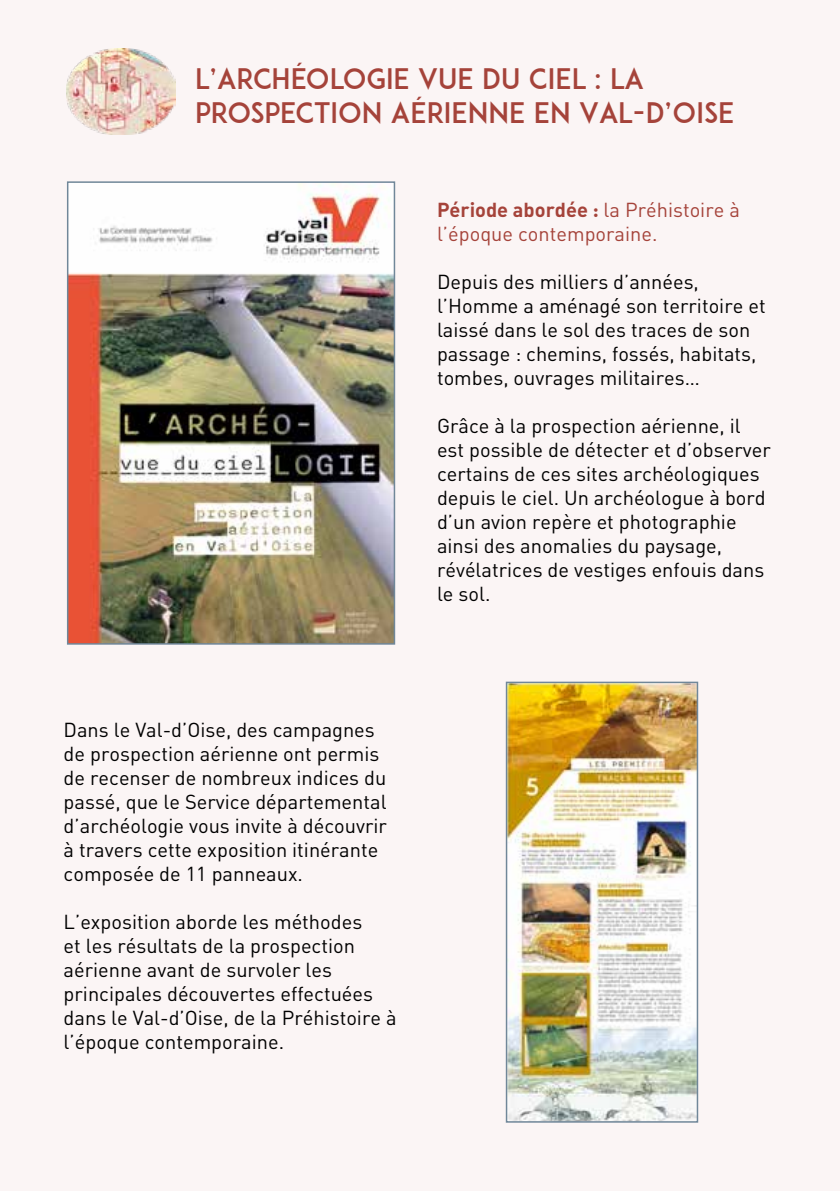
<style>
.page{position:relative;width:840px;height:1191px;background:#fff}
.page>*{position:absolute;margin:0;border:0;box-sizing:border-box;transform-origin:0 0}
.t1{font:28px/33.6px "ADAM.CGPRO";color:#a5433a}
.t2{font:20px/24px "DIN";color:#000}
.t3{font:20px "DIN Bold Alternate";color:#a5433a}
.t4{font:20px "DIN";color:#a5433a}
.s1{font-family:"DIN"}
</style>
<div class="page">
<div style="left:0;top:0;width:839px;height:1191px;background:#fbf5f5"></div>
<img style="left:508px;top:684px;width:186px;height:435px">
<div style="left:505px;top:681px;width:192px;height:441px;border:2px solid #708799"></div>
<img style="left:70px;top:193px;width:322px;height:448px">
<div style="left:67px;top:181px;width:328px;height:463px;border:2px solid #708799"></div>
<img style="left:67px;top:48px;width:109px;height:86px">
<h1 class="t1" style="left:195px;top:62px;width:540px">L’ARCHÉOLOGIE VUE DU CIEL : LA<br>PROSPECTION AÉRIENNE EN VAL-D’OISE</h1>
<p class="t3" style="left:437px;top:197px;width:304px">Période abordée : <span class="s1">la Préhistoire à</span></p>
<p class="t4" style="left:437px;top:221px;width:222px">l’époque contemporaine.</p>
<p class="t2" style="left:437px;top:269px;width:330px">Depuis des milliers d’années, l’Homme a aménagé son territoire et laissé dans le sol des traces de son passage : chemins, fossés, habitats, tombes, ouvrages militaires…</p>
<p class="t2" style="left:437px;top:413px;width:335px">Grâce à la prospection aérienne, il est possible de détecter et d’observer certains de ces sites archéologiques depuis le ciel. Un archéologue à bord d’un avion repère et photographie ainsi des anomalies du paysage, révélatrices de vestiges enfouis dans le sol.</p>
<p class="t2" style="left:64px;top:717px;width:325px">Dans le Val-d’Oise, des campagnes de prospection aérienne ont permis de recenser de nombreux indices du passé, que le Service départemental d’archéologie vous invite à découvrir à travers cette exposition itinérante composée de 11 panneaux.</p>
<p class="t2" style="left:64px;top:909px;width:334px">L’exposition aborde les méthodes<br>et les résultats de la prospection aérienne avant de survoler les principales découvertes effectuées dans le Val-d’Oise, de la Préhistoire à l’époque contemporaine.</p>
</div>
